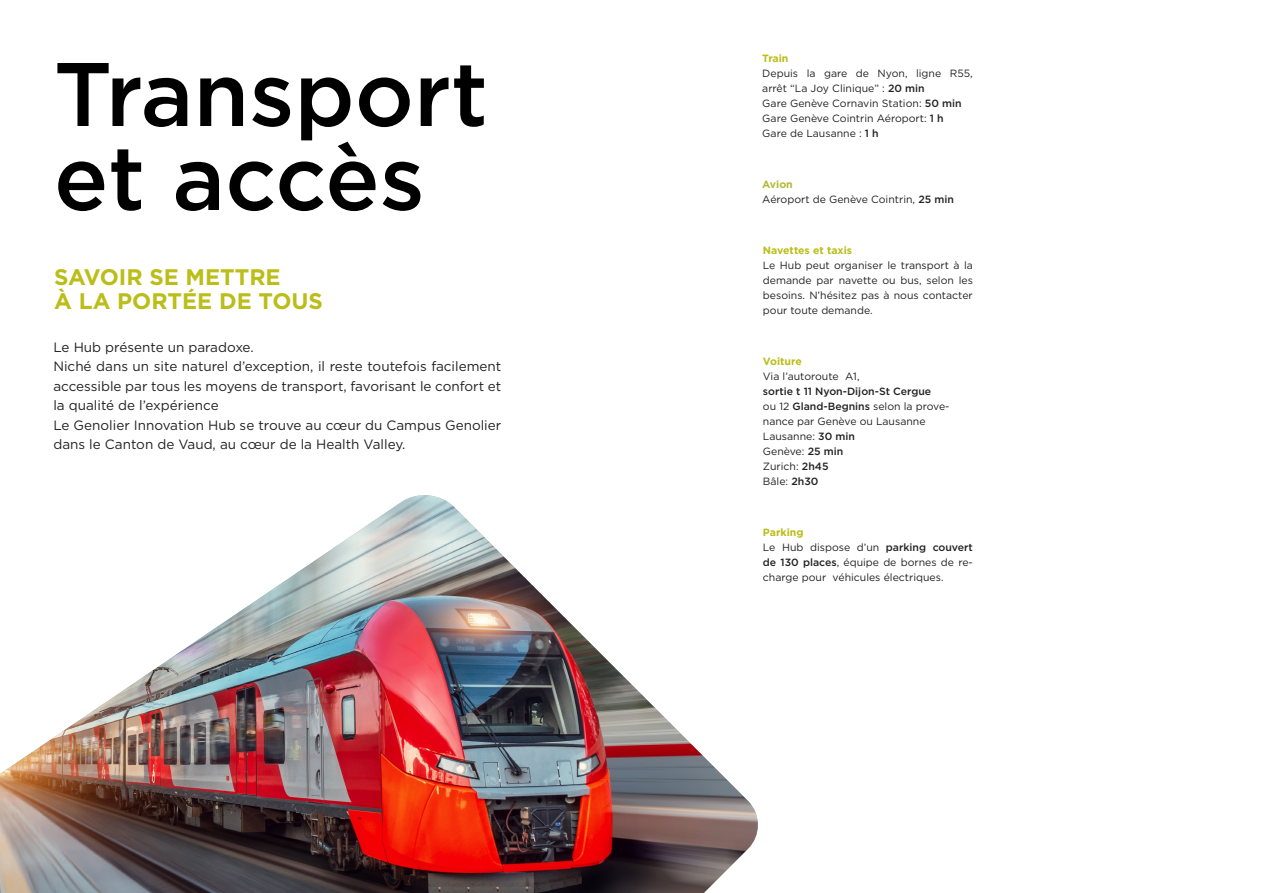
<style>
.page{position:relative;width:1263px;height:893px;background:#fff}
.page>*{position:absolute;margin:0;border:0;box-sizing:border-box;transform-origin:0 0}
.t1{font:500 90px/84px "Gotham";color:#000}
.t2{font:700 22.5px/24px "Gotham";color:#bbbd18}
.t3{font:13.5px/19.5px "Gotham";color:#212121}
.t4{font:10.5px/15px "Gotham";color:#212121}
.t5{font:700 10.5px "Gotham";color:#bbbd18}
.s1{font-weight:500}
.s2{font-weight:700;color:#b0ba36}
.s3{font-weight:700;color:#bbbd18}
</style>
<div class="page">
<img style="left:0;top:495px;width:758px;height:398px">
<h1 class="t1" style="left:54px;top:51px;width:436px">Transport et accès</h1>
<h2 class="t2" style="left:54px;top:265px;width:270px">SAVOIR SE METTRE<br>À LA PORTÉE DE TOUS</h2>
<p class="t3" style="left:53px;top:337px;width:449px">Le Hub présente un paradoxe.<br>Niché dans un site naturel d’exception, il reste toutefois facilement accessible par tous les moyens de transport, favorisant le confort et la qualité de l’expérience<br>Le Genolier Innovation Hub se trouve au cœur du Campus Genolier dans le Canton de Vaud, au cœur de la Health Valley.</p>
<p class="t5" style="left:762px;top:52px;width:28px">Train</p>
<p class="t4" style="left:762px;top:66px;width:212px">Depuis la gare de Nyon, ligne R55, arrêt “La Joy Clinique” : <span class="s1">20 min<br></span>Gare Genève Cornavin Station: <span class="s1">50 min<br></span>Gare Genève Cointrin Aéroport: <span class="s1">1 h<br></span>Gare de Lausanne : <span class="s1">1 h</span></p>
<p class="t4" style="left:762px;top:177px;width:193px"><span class="s2">Avion<br></span>Aéroport de Genève Cointrin, <span class="s1">25 min</span></p>
<p class="t5" style="left:763px;top:244px;width:91px">Navettes et taxis</p>
<p class="t4" style="left:763px;top:258px;width:211px;text-align:justify">Le Hub peut organiser le transport à la demande par navette ou bus, selon les besoins. N’hésitez pas à nous contacter pour toute demande.</p>
<p class="t5" style="left:763px;top:355px;width:40px">Voiture</p>
<p class="t4" style="left:763px;top:369px;width:98px">Via l’autoroute A1,</p>
<p class="t4" style="left:763px;top:384px;width:188px"><span class="s1">sortie t 11 Nyon-Dijon-St Cergue<br></span>ou 12 <span class="s1">Gland-Begnins</span> selon la prove&shy;nance par Genève ou Lausanne<br>Lausanne: <span class="s1">30 min<br></span>Genève: <span class="s1">25 min<br></span>Zurich: <span class="s1">2h45<br></span>Bâle: <span class="s1">2h30</span></p>
<p class="t4" style="left:763px;top:525px;width:211px"><span class="s3">Parking<br></span>Le Hub dispose d’un <span class="s1">parking couvert de 130 places</span>, équipe de bornes de re&shy;charge pour véhicules électriques.</p>
</div>
